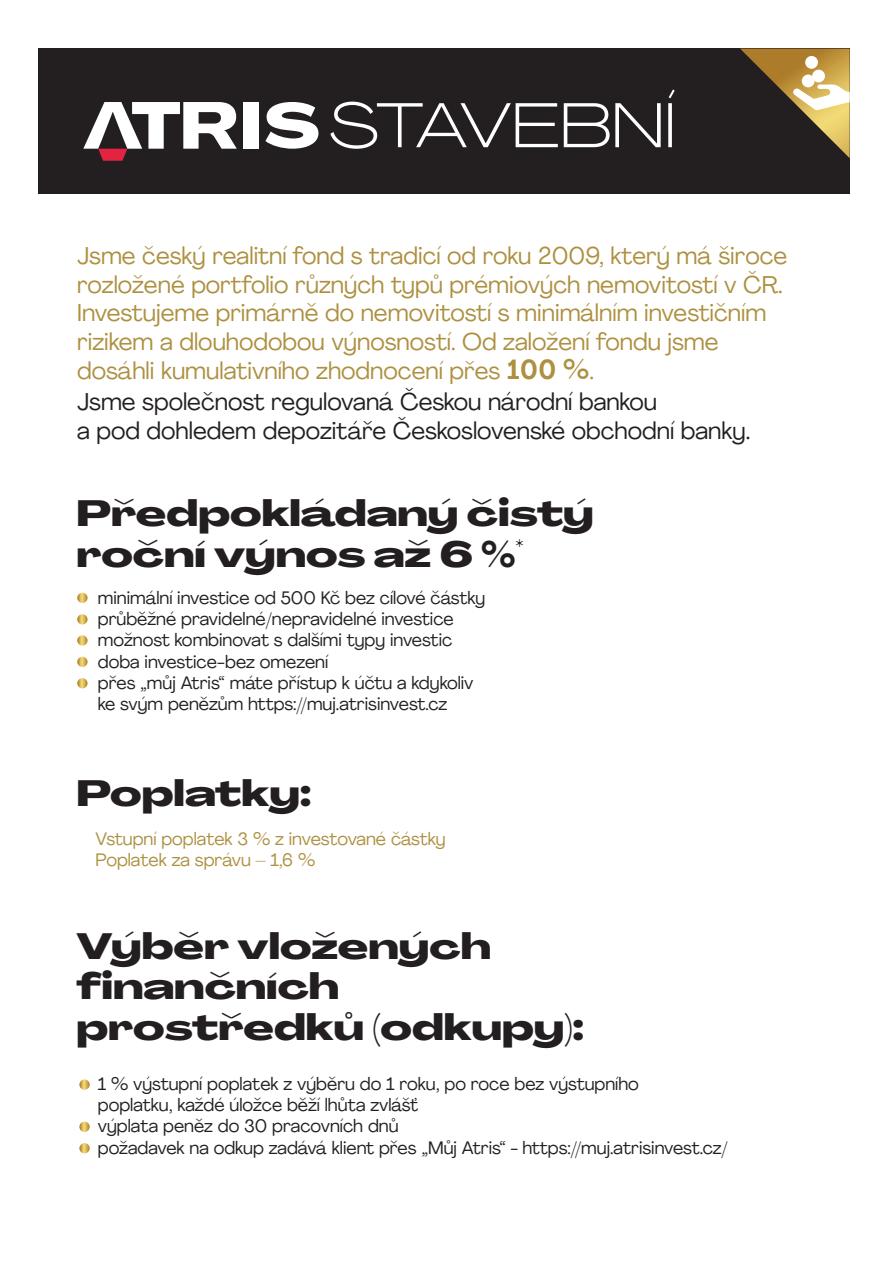
<style>
.page{position:relative;width:893px;height:1263px;background:#fff}
.page>*{position:absolute;margin:0;border:0;box-sizing:border-box;transform-origin:0 0}
.t1{font:800 36px/40.5px "Agrandir Grand";color:#231f20}
.t2{font:24px/29.2px "Agrandir";color:#ad9040}
.t3{font:24px "Agrandir";color:#231f20}
.t4{font:17.85px/21.3px "Agrandir";color:#231f20}
.t5{font:17.85px/21.3px "Agrandir";color:#ad9040}
.s1{font-family:"Agrandir Text";font-weight:700;font-size:27px}
.s2{color:#231f20}
</style>
<div class="page">
<div style="left:39px;top:49px;width:811px;height:145px;background:#231f20"></div>
<svg style="left:77px;top:593px;width:11px;height:10px"></svg>
<svg style="left:77px;top:614px;width:11px;height:10px"></svg>
<svg style="left:77px;top:635px;width:11px;height:11px"></svg>
<svg style="left:77px;top:657px;width:11px;height:10px"></svg>
<svg style="left:77px;top:678px;width:11px;height:10px"></svg>
<svg style="left:79px;top:1079px;width:11px;height:11px"></svg>
<svg style="left:79px;top:1121px;width:11px;height:11px"></svg>
<svg style="left:79px;top:1143px;width:11px;height:10px"></svg>
<svg style="left:740px;top:49px;width:110px;height:109px"></svg>
<div style="left:802px;top:75px;width:12px;height:12px;background:#fff;border-radius:50%"></div>
<div style="left:812px;top:70px;width:13px;height:12px;background:#fff;border-radius:50%"></div>
<div style="left:805px;top:56px;width:13px;height:13px;background:#fff;border-radius:50%"></div>
<svg style="left:83px;top:102px;width:154px;height:59px"></svg>
<div style="left:244px;top:102px;width:15px;height:47px;background:#fff"></div>
<svg style="left:265px;top:102px;width:54px;height:47px"></svg>
<svg style="left:330px;top:102px;width:228px;height:47px"></svg>
<svg style="left:564px;top:103px;width:97px;height:44px"></svg>
<svg style="left:668px;top:90px;width:7px;height:57px"></svg>
<p class="t2" style="left:77px;top:241px;width:712px">Jsme český realitní fond s tradicí od roku 2009, který má široce rozložené portfolio různých typů prémiových nemovitostí v ČR.<br>Investujeme primárně do nemovitostí s minimálním investičním rizikem a dlouhodobou výnosností. Od založení fondu jsme dosáhli kumulativního zhodnocení přes <span class="s1">100 %</span>.<br><span class="s2">Jsme společnost regulovaná Českou národní bankou</span></p>
<h2 class="t3" style="left:77px;top:416px;width:675px">a pod dohledem depozitáře Československé obchodní banky.</h2>
<h1 class="t1" style="left:76px;top:494px;width:519px">Předpokládaný čistý roční výnos až 6 %<sup>*</sup></h1>
<p class="t4" style="left:98px;top:586px;width:389px">minimální investice od 500 Kč bez cílové částky průběžné pravidelné/nepravidelné investice možnost kombinovat s dalšími typy investic doba investice-bez omezení<br>přes „můj Atris“ máte přístup k účtu a kdykoliv ke svým penězům https://muj.atrisinvest.cz</p>
<h1 class="t1" style="left:76px;top:773px;width:236px">Poplatky:</h1>
<p class="t5" style="left:96px;top:828px;width:352px">Vstupní poplatek 3 % z investované částky<br>Poplatek za správu – 1,6 %</p>
<h1 class="t1" style="left:76px;top:926px;width:509px">Výběr vložených finančních prostředků (odkupy):</h1>
<p class="t4" style="left:98px;top:1072px;width:631px">1 % výstupní poplatek z výběru do 1 roku, po roce bez výstupního<br>poplatku, každé úložce běží lhůta zvlášť<br>výplata peněz do 30 pracovních dnů<br>požadavek na odkup zadává klient přes „Můj Atris“ - https://muj.atrisinvest.cz/</p>
</div>
